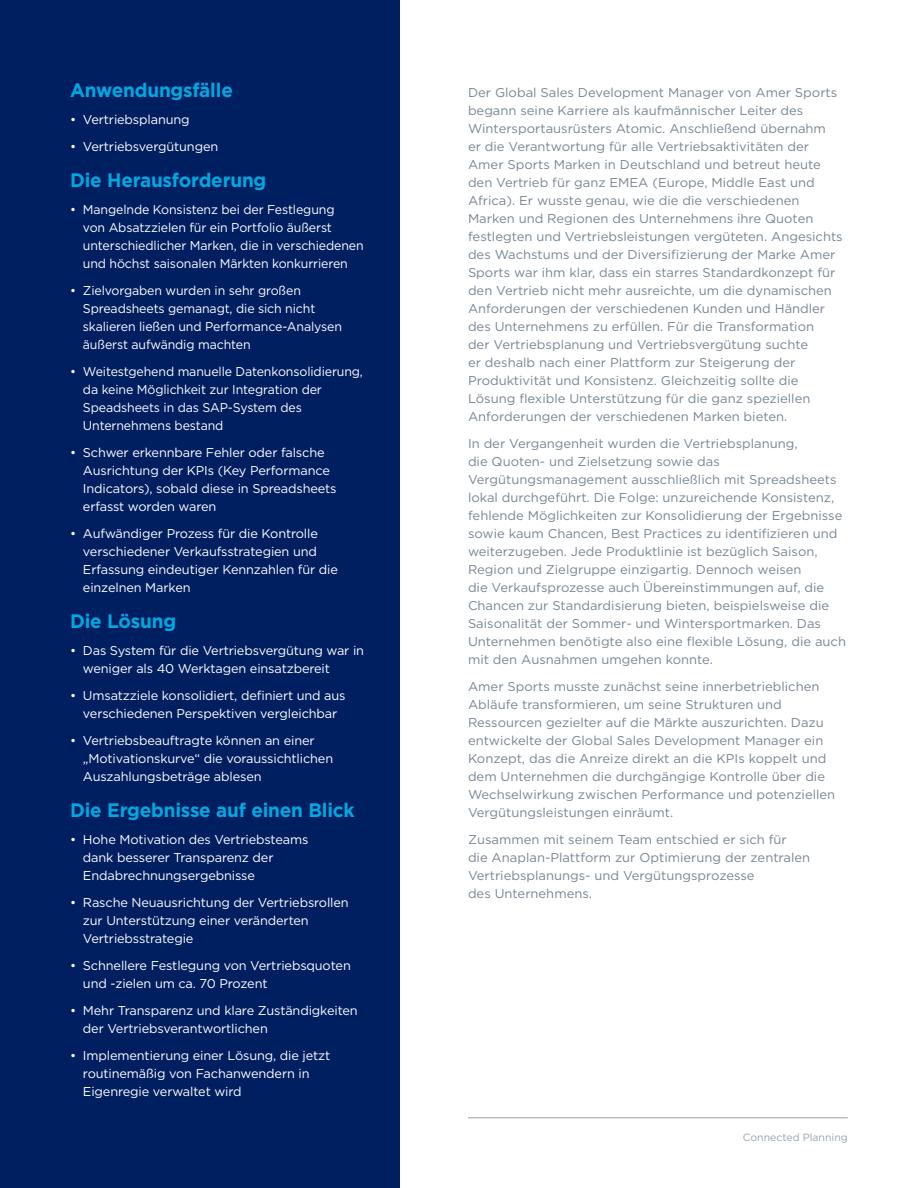
<style>
.page{position:relative;width:918px;height:1188px;background:#fff}
.page>*{position:absolute;margin:0;border:0;box-sizing:border-box;transform-origin:0 0}
.t1{font:700 19.5px "Gotham";letter-spacing:-.01em;color:#00a8e2}
.t2{font:12.75px/18px "Gotham";color:#788592}
.t3{font:12.75px/18px "Gotham";letter-spacing:-.01em;color:#fff}
.t4{font:10.5px "Gotham";color:#97a3ae}
</style>
<div class="page">
<div style="left:0;top:0;width:400px;height:1188px;background:#001f61"></div>
<hr style="left:468px;top:1117px;width:380px;height:1px;background:#97a3ae">
<p class="t1" style="left:70px;top:77px;width:164px">Anwendungsfälle</p>
<p class="t3" style="left:70px;top:110px;width:121px">• Vertriebsplanung</p>
<p class="t3" style="left:70px;top:137px;width:150px">• Vertriebsvergütungen</p>
<p class="t1" style="left:70px;top:167px;width:198px">Die Herausforderung</p>
<p class="t3" style="left:83px;top:200px;width:282px;text-indent:-13px">• Mangelnde Konsistenz bei der Festlegung<br>von Absatzzielen für ein Portfolio äußerst unterschiedlicher Marken, die in verschiedenen und höchst saisonalen Märkten konkurrieren</p>
<p class="t3" style="left:83px;top:281px;width:261px;text-indent:-13px">• Zielvorgaben wurden in sehr großen Spreadsheets gemanagt, die sich nicht skalieren ließen und Performance-Analysen äußerst aufwändig machten</p>
<p class="t3" style="left:83px;top:362px;width:282px;text-indent:-13px">• Weitestgehend manuelle Datenkonsolidierung, da keine Möglichkeit zur Integration der Speadsheets in das SAP-System des Unternehmens bestand</p>
<p class="t3" style="left:83px;top:443px;width:255px;text-indent:-13px">• Schwer erkennbare Fehler oder falsche Ausrichtung der KPIs (Key Performance Indicators), sobald diese in Spreadsheets erfasst worden waren</p>
<p class="t3" style="left:83px;top:524px;width:257px;text-indent:-13px">• Aufwändiger Prozess für die Kontrolle verschiedener Verkaufsstrategien und Erfassung eindeutiger Kennzahlen für die einzelnen Marken</p>
<p class="t1" style="left:70px;top:608px;width:107px">Die Lösung</p>
<p class="t3" style="left:83px;top:641px;width:283px;text-indent:-13px">• Das System für die Vertriebsvergütung war in weniger als 40 Werktagen einsatzbereit</p>
<p class="t3" style="left:70px;top:686px;width:277px;text-align:center">• Umsatzziele konsolidiert, definiert und aus verschiedenen Perspektiven vergleichbar</p>
<p class="t3" style="left:83px;top:731px;width:252px;text-indent:-13px">• Vertriebsbeauftragte können an einer „Motivationskurve“ die voraussichtlichen<br>Auszahlungsbeträge ablesen</p>
<p class="t1" style="left:70px;top:797px;width:286px">Die Ergebnisse auf einen Blick</p>
<p class="t3" style="left:83px;top:830px;width:227px;text-indent:-13px">• Hohe Motivation des Vertriebsteams dank besserer Transparenz der<br>Endabrechnungsergebnisse</p>
<p class="t3" style="left:83px;top:893px;width:267px;text-indent:-13px">• Rasche Neuausrichtung der Vertriebsrollen zur Unterstützung einer veränderten<br>Vertriebsstrategie</p>
<p class="t3" style="left:83px;top:956px;width:269px;text-indent:-13px">• Schnellere Festlegung von Vertriebsquoten und -zielen um ca. 70 Prozent</p>
<p class="t3" style="left:83px;top:1001px;width:276px;text-indent:-13px">• Mehr Transparenz und klare Zuständigkeiten der Vertriebsverantwortlichen</p>
<p class="t3" style="left:83px;top:1046px;width:249px;text-indent:-13px">• Implementierung einer Lösung, die jetzt routinemäßig von Fachanwendern in<br>Eigenregie verwaltet wird</p>
<p class="t2" style="left:468px;top:83px;width:376px">Der Global Sales Development Manager von Amer Sports begann seine Karriere als kaufmännischer Leiter des Wintersportausrüsters Atomic. Anschließend übernahm<br>er die Verantwortung für alle Vertriebsaktivitäten der Amer Sports Marken in Deutschland und betreut heute den Vertrieb für ganz EMEA (Europe, Middle East und Africa). Er wusste genau, wie die die verschiedenen Marken und Regionen des Unternehmens ihre Quoten festlegten und Vertriebsleistungen vergüteten. Angesichts des Wachstums und der Diversifizierung der Marke Amer Sports war ihm klar, dass ein starres Standardkonzept für den Vertrieb nicht mehr ausreichte, um die dynamischen Anforderungen der verschiedenen Kunden und Händler des Unternehmens zu erfüllen. Für die Transformation<br>der Vertriebsplanung und Vertriebsvergütung suchte<br>er deshalb nach einer Plattform zur Steigerung der Produktivität und Konsistenz. Gleichzeitig sollte die Lösung flexible Unterstützung für die ganz speziellen Anforderungen der verschiedenen Marken bieten.</p>
<p class="t2" style="left:468px;top:434px;width:380px">In der Vergangenheit wurden die Vertriebsplanung,<br>die Quoten- und Zielsetzung sowie das Vergütungsmanagement ausschließlich mit Spreadsheets lokal durchgeführt. Die Folge: unzureichende Konsistenz, fehlende Möglichkeiten zur Konsolidierung der Ergebnisse sowie kaum Chancen, Best Practices zu identifizieren und weiterzugeben. Jede Produktlinie ist bezüglich Saison, Region und Zielgruppe einzigartig. Dennoch weisen<br>die Verkaufsprozesse auch Übereinstimmungen auf, die Chancen zur Standardisierung bieten, beispielsweise die Saisonalität der Sommer- und Wintersportmarken. Das Unternehmen benötigte also eine flexible Lösung, die auch mit den Ausnahmen umgehen konnte.</p>
<p class="t2" style="left:468px;top:677px;width:369px">Amer Sports musste zunächst seine innerbetrieblichen Abläufe transformieren, um seine Strukturen und Ressourcen gezielter auf die Märkte auszurichten. Dazu entwickelte der Global Sales Development Manager ein Konzept, das die Anreize direkt an die KPIs koppelt und dem Unternehmen die durchgängige Kontrolle über die Wechselwirkung zwischen Performance und potenziellen Vergütungsleistungen einräumt.</p>
<p class="t2" style="left:468px;top:830px;width:344px">Zusammen mit seinem Team entschied er sich für<br>die Anaplan-Plattform zur Optimierung der zentralen Vertriebsplanungs- und Vergütungsprozesse<br>des Unternehmens.</p>
<p class="t4" style="left:743px;top:1131px;width:106px">Connected Planning</p>
</div>
